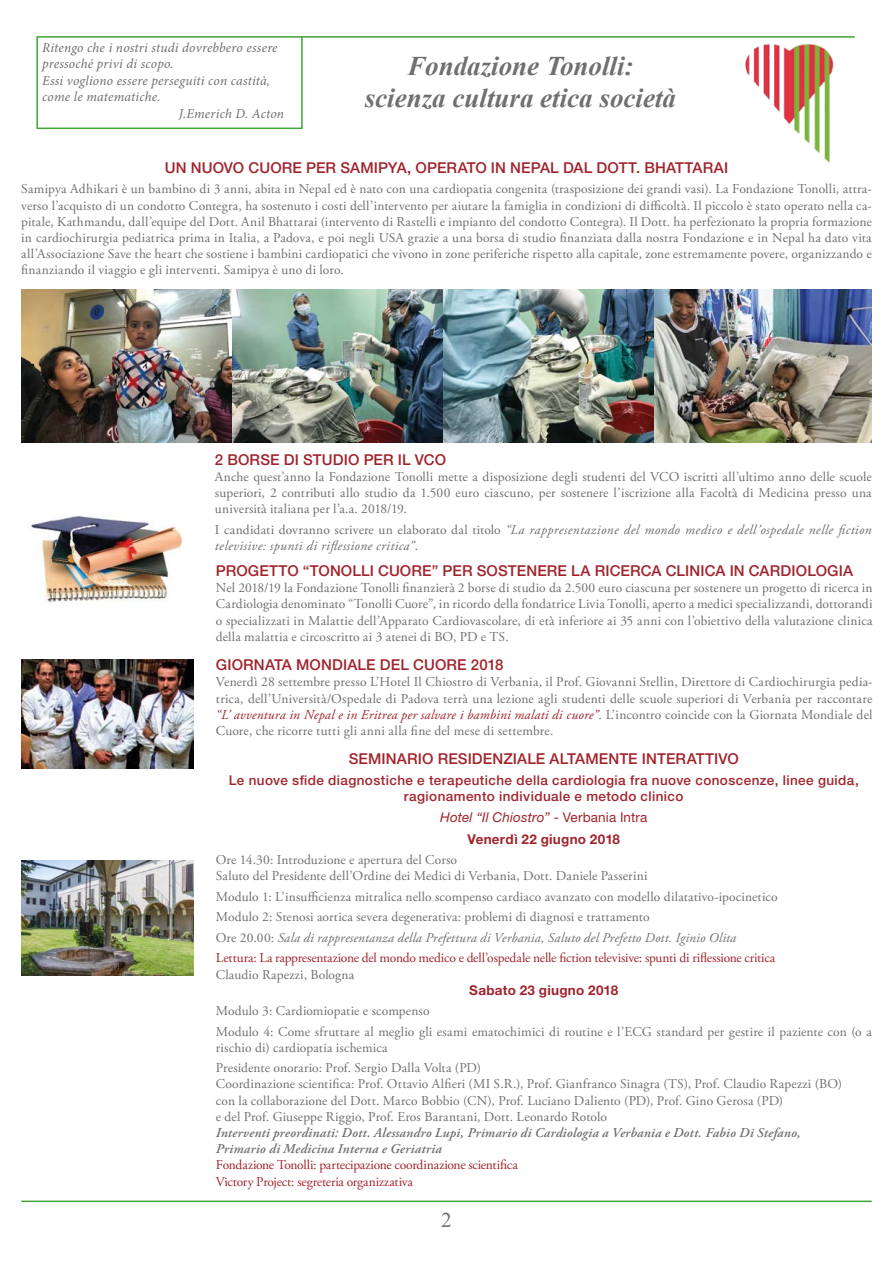
<style>
.page{position:relative;width:893px;height:1263px;background:#fff}
.page>*{position:absolute;margin:0;border:0;box-sizing:border-box;transform-origin:0 0}
.t1{font:italic 700 27px/32.4px "Times New Roman";color:#706f6f;text-align:center}
.t2{font:21px "Times New Roman";color:#706f6f}
.t3{font:500 15px "Helvetica Neue LT Std";letter-spacing:.005em;color:#a1242d}
.t4{font:13.5px/16.2px "Adobe Garamond Pro";letter-spacing:.01em;color:#706f6f}
.t5{font:italic 13.5px/16.2px "Adobe Garamond Pro";letter-spacing:.03em;color:#706f6f}
.t6{font:italic 13.5px "Minion Pro";letter-spacing:.01em;color:#706f6f}
.t7{font:italic 600 13.5px/16.2px "Adobe Garamond Pro";letter-spacing:.015em;color:#706f6f}
.t8{font:500 13.5px/16.2px "Helvetica Neue LT Std";letter-spacing:.03em;color:#a1242d;text-align:center}
.t9{font:13.5px/16.2px "Adobe Garamond Pro";letter-spacing:-.015em;color:#a1242d}
.t10{font:700 13.5px/22.2px "Helvetica Neue LT Std";letter-spacing:.02em;color:#a1242d;text-align:center}
.s1{font-style:normal}
.s2{font-style:italic;color:#a1242d}
.s3{font-weight:400;font-style:italic}
.s4{font-weight:400}
.s5{font-style:italic}
.s6{color:#a1242d}
</style>
<div class="page">
<div style="left:36px;top:36px;width:267px;height:93px;border:2px solid #3fa535"></div>
<img style="left:745px;top:43px;width:89px;height:120px">
<img style="left:21px;top:861px;width:173px;height:114px">
<img style="left:31px;top:516px;width:152px;height:87px">
<img style="left:21px;top:659px;width:173px;height:110px">
<img style="left:21px;top:290px;width:211px;height:153px">
<img style="left:232px;top:290px;width:212px;height:153px">
<img style="left:444px;top:290px;width:211px;height:153px">
<img style="left:655px;top:290px;width:217px;height:153px">
<hr style="left:21px;top:1200px;width:851px;height:2px;background:#3fa535">
<hr style="left:302px;top:36px;width:553px;height:2px;background:#3fa535">
<p class="t6" style="left:42px;top:38px;width:237px">Ritengo che i nostri studi dovrebbero essere</p>
<p class="t6" style="left:42px;top:55px;width:133px">pressoché privi di scopo.</p>
<p class="t6" style="left:42px;top:71px;width:229px">Essi vogliono essere perseguiti con castità,</p>
<p class="t6" style="left:42px;top:88px;width:120px">come le matematiche.</p>
<p class="t6" style="left:179px;top:104px;width:107px">J.Emerich D. Acton</p>
<h1 class="t1" style="left:365px;top:49px;width:313px">Fondazione Tonolli: scienza cultura etica società</h1>
<p class="t3" style="left:165px;top:159px;width:565px">UN NUOVO CUORE PER SAMIPYA, OPERATO IN NEPAL DAL DOTT. BHATTARAI</p>
<p class="t4" style="left:21px;top:182px;width:852px;text-align:justify">Samipya Adhikari è un bambino di 3 anni, abita in Nepal ed è nato con una cardiopatia congenita (trasposizione dei grandi vasi). La Fondazione Tonolli, attra&shy;verso l’acquisto di un condotto Contegra, ha sostenuto i costi dell’intervento per aiutare la famiglia in condizioni di difficoltà. Il piccolo è stato operato nella ca&shy;pitale, Kathmandu, dall’equipe del Dott. Anil Bhattarai (intervento di Rastelli e impianto del condotto Contegra). Il Dott. ha perfezionato la propria formazione in cardiochirurgia pediatrica prima in Italia, a Padova, e poi negli USA grazie a una borsa di studio finanziata dalla nostra Fondazione e in Nepal ha dato vita all’Associazione Save the heart che sostiene i bambini cardiopatici che vivono in zone periferiche rispetto alla capitale, zone estremamente povere, organizzando e finanziando il viaggio e gli interventi. Samipya è uno di loro.</p>
<p class="t3" style="left:215px;top:450px;width:233px">2 BORSE DI STUDIO PER IL VCO</p>
<p class="t4" style="left:215px;top:469px;width:658px;text-align:justify">Anche quest’anno la Fondazione Tonolli mette a disposizione degli studenti del VCO iscritti all’ultimo anno delle scuole superiori, 2 contributi allo studio da 1.500 euro ciascuno, per sostenere l’iscrizione alla Facoltà di Medicina presso una università italiana per l’a.a. 2018/19.</p>
<p class="t5" style="left:215px;top:522px;width:658px"><span class="s1">I candidati dovranno scrivere un elaborato dal titolo</span> “La rappresentazione del mondo medico e dell’ospedale nelle fiction televisive: spunti di riflessione critica”<span class="s1">.</span></p>
<p class="t3" style="left:216px;top:562px;width:639px">PROGETTO “TONOLLI CUORE” PER SOSTENERE LA RICERCA CLINICA IN CARDIOLOGIA</p>
<p class="t4" style="left:216px;top:580px;width:658px;text-align:justify">Nel 2018/19 la Fondazione Tonolli finanzierà 2 borse di studio da 2.500 euro ciascuna per sostenere un progetto di ricerca in Cardiologia denominato “Tonolli Cuore”, in ricordo della fondatrice Livia Tonolli, aperto a medici specializzandi, dottorandi o specializzati in Malattie dell’Apparato Cardiovascolare, di età inferiore ai 35 anni con l’obiettivo della valutazione clinica della malattia e circoscritto ai 3 atenei di BO, PD e TS.</p>
<p class="t3" style="left:216px;top:656px;width:289px">GIORNATA MONDIALE DEL CUORE 2018</p>
<p class="t4" style="left:216px;top:674px;width:658px;text-align:justify">Venerdì 28 settembre presso L’Hotel Il Chiostro di Verbania, il Prof. Giovanni Stellin, Direttore di Cardiochirurgia pedia&shy;trica, dell’Università/Ospedale di Padova terrà una lezione agli studenti delle scuole superiori di Verbania per raccontare <span class="s2">“L’ avventura in Nepal e in Eritrea per salvare i bambini malati di cuore”</span>. L’incontro coincide con la Giornata Mondiale del Cuore, che ricorre tutti gli anni alla fine del mese di settembre.</p>
<p class="t3" style="left:349px;top:750px;width:392px">SEMINARIO RESIDENZIALE ALTAMENTE INTERATTIVO</p>
<p class="t8" style="left:229px;top:772px;width:632px">Le nuove sfide diagnostiche e terapeutiche della cardiologia fra nuove conoscenze, linee guida, ragionamento individuale e metodo clinico</p>
<p class="t10" style="left:440px;top:805px;width:209px"><span class="s3">Hotel “Il Chiostro”</span> <span class="s4">- Verbania Intra<br></span>Venerdì 22 giugno 2018</p>
<p class="t4" style="left:216px;top:852px;width:433px">Ore 14.30: Introduzione e apertura del Corso<br>Saluto del Presidente dell’Ordine dei Medici di Verbania, Dott. Daniele Passerini</p>
<p class="t4" style="left:216px;top:887px;width:563px;line-height:20.4px">Modulo 1: L’insufficienza mitralica nello scompenso cardiaco avanzato con modello dilatativo-ipocinetico Modulo 2: Stenosi aortica severa degenerativa: problemi di diagnosi e trattamento<br>Ore 20.00: <span class="s5">Sala di rappresentanza della Prefettura di Verbania, Saluto del Prefetto Dott. Iginio Olita </span><span class="s6">Lettura: La rappresentazione del mondo medico e dell’ospedale nelle fiction televisive: spunti di riflessione critica</span></p>
<p class="t4" style="left:216px;top:966px;width:140px">Claudio Rapezzi, Bologna</p>
<p class="t10" style="left:469px;top:978px;width:150px">Sabato 23 giugno 2018</p>
<p class="t4" style="left:216px;top:1001px;width:657px;line-height:20.4px">Modulo 3: Cardiomiopatie e scompenso<br>Modulo 4: Come sfruttare al meglio gli esami ematochimici di routine e l’ECG standard per gestire il paziente con (o a</p>
<p class="t4" style="left:216px;top:1038px;width:267px;line-height:20.4px">rischio di) cardiopatia ischemica<br>Presidente onorario: Prof. Sergio Dalla Volta (PD)</p>
<p class="t4" style="left:216px;top:1076px;width:628px">Coordinazione scientifica: Prof. Ottavio Alfieri (MI S.R.), Prof. Gianfranco Sinagra (TS), Prof. Claudio Rapezzi (BO) con la collaborazione del Dott. Marco Bobbio (CN), Prof. Luciano Daliento (PD), Prof. Gino Gerosa (PD)<br>e del Prof. Giuseppe Riggio, Prof. Eros Barantani, Dott. Leonardo Rotolo</p>
<p class="t7" style="left:216px;top:1125px;width:586px">Interventi preordinati: Dott. Alessandro Lupi, Primario di Cardiologia a Verbania e Dott. Fabio Di Stefano,<br>Primario di Medicina Interna e Geriatria</p>
<p class="t9" style="left:216px;top:1157px;width:303px">Fondazione Tonolli: partecipazione coordinazione scientifica<br>Victory Project: segreteria organizzativa</p>
<h2 class="t2" style="left:441px;top:1208px;width:12px">2</h2>
</div>
